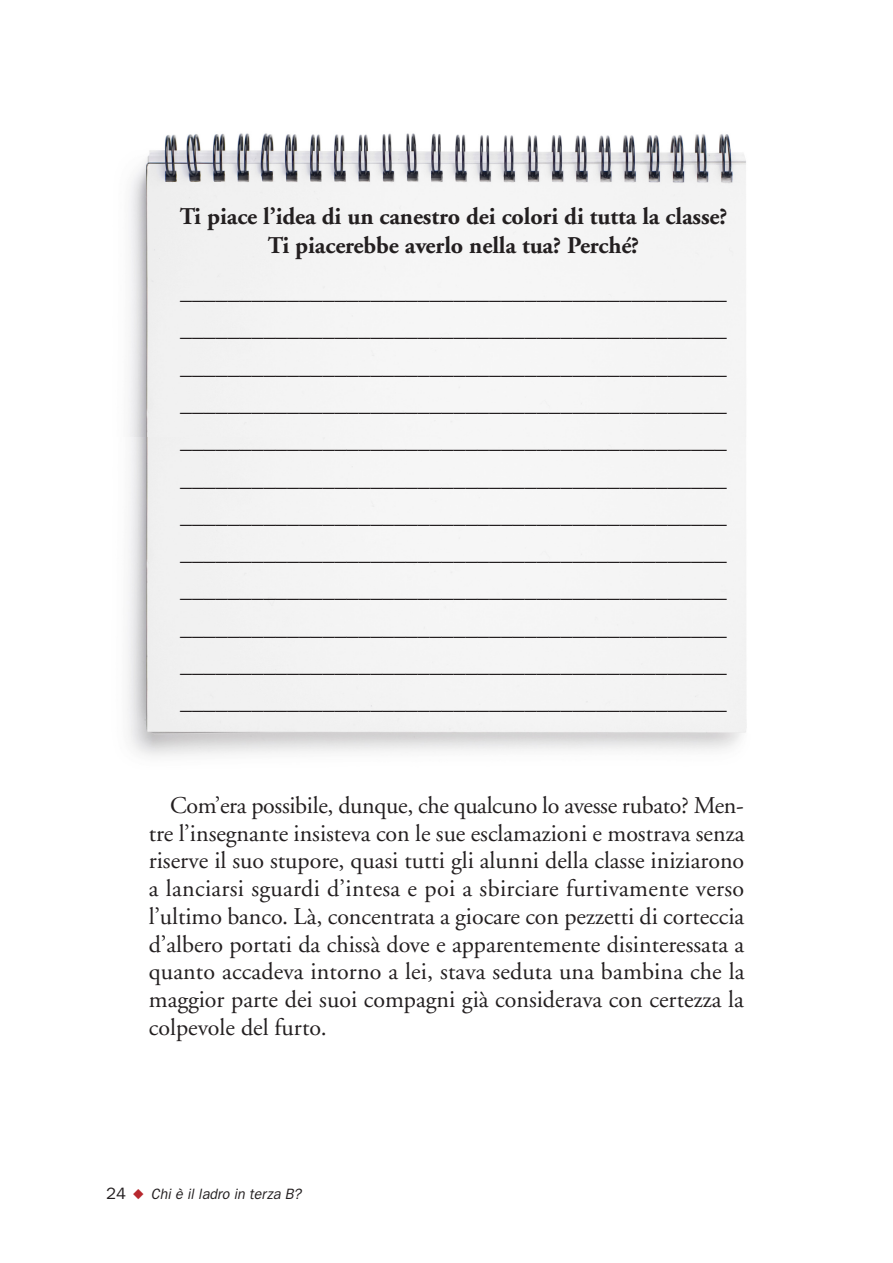
<style>
.page{position:relative;width:893px;height:1263px;background:#fff}
.page>*{position:absolute;margin:0;border:0;box-sizing:border-box;transform-origin:0 0}
.t1{font:700 24px/37.3px "Adobe Garamond";letter-spacing:-.005em;color:#231f20;text-align:center}
.t2{font:24px/27.8px "Adobe Garamond";color:#231f20;text-align:justify}
.t3{font:italic 15px "Franklin Gothic";color:#231f20;scale:.95 1}
.s1{font-style:normal;font-size:16.5px}
.s2{color:#b7282e}
</style>
<div class="page">
<img style="left:129px;top:133px;width:617px;height:305px">
<div style="left:127px;top:438px;width:620px;height:318px;background:#f4f4f4"></div>
<p class="t1" style="left:180px;top:203px;width:549px;line-height:28.8px">Ti piace l’idea di un canestro dei colori di tutta la classe?<br>Ti piacerebbe averlo nella tua? Perché?</p>
<p class="t1" style="left:180px;top:273px;width:548px;text-align:justify">______________________________________________ ______________________________________________ ______________________________________________ ______________________________________________ ______________________________________________ ______________________________________________ ______________________________________________ ______________________________________________ ______________________________________________ ______________________________________________ ______________________________________________ ______________________________________________</p>
<p class="t2" style="left:149px;top:792px;width:597px;text-indent:21px">Com’era possibile, dunque, che qualcuno lo avesse rubato? Men&shy;tre l’insegnante insisteva con le sue esclamazioni e mostrava senza riserve il suo stupore, quasi tutti gli alunni della classe iniziarono a lanciarsi sguardi d’intesa e poi a sbirciare furtivamente verso l’ultimo banco. Là, concentrata a giocare con pezzetti di corteccia d’albero portati da chissà dove e apparentemente disinteressata a quanto accadeva intorno a lei, stava seduta una bambina che la maggior parte dei suoi compagni già considerava con certezza la colpevole del furto.</p>
<p class="t3" style="left:106px;top:1185px;width:207px"><span class="s1">24</span> <span class="s2">◆</span> Chi è il ladro in terza B?</p>
</div>
